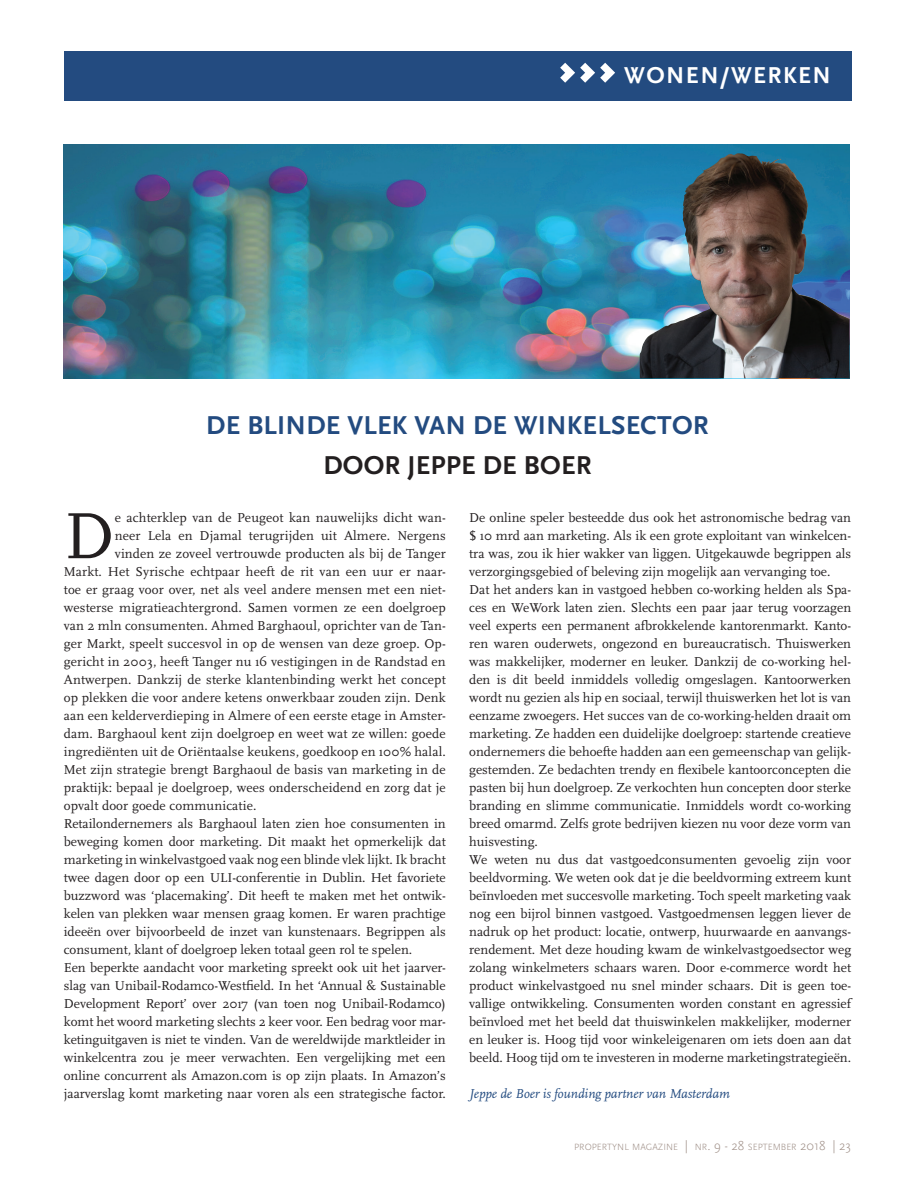
<style>
.page{position:relative;width:915px;height:1191px;background:#fff}
.page>*{position:absolute;margin:0;border:0;box-sizing:border-box;transform-origin:0 0}
._01-PLAT-1{font:68.1px "Scala Pro";color:#231f20}
._02-KOP-8-COLUMN{font:700 27px "Scala Sans Pro";letter-spacing:.01em;color:#234b80}
._02-KOP-8-COLUMN-2{font:700 27px "Scala Sans Pro";letter-spacing:.01em;color:#231f20}
.t1{font:700 24px "Scala Sans Pro";letter-spacing:.06em;color:#fff}
._01-PLAT-1-2{font:13.5px/18px "Scala Pro";letter-spacing:.01em;color:#231f20;text-align:justify}
._01-PLAT-1-3{font:italic 13.5px "Scala Pro";letter-spacing:-.005em;color:#234b80}
.t2{font:300 9.45px "Scala Sans Pro";color:#9d8d85}
.s1{font-size:13.5px}
</style>
<div class="page">
<div style="left:64px;top:51px;width:786px;height:49px;background:#234b80"></div>
<svg style="left:560px;top:63px;width:55px;height:20px"></svg>
<img style="left:64px;top:144px;width:784px;height:234px">
<img style="left:639px;top:153px;width:210px;height:225px">
<p class="t1" style="left:624px;top:61px;width:208px">WONEN/WERKEN</p>
<p class="_02-KOP-8-COLUMN" style="left:206px;top:409px;width:503px">DE BLINDE VLEK VAN DE WINKELSECTOR</p>
<p class="_02-KOP-8-COLUMN-2" style="left:323px;top:450px;width:270px">DOOR JEPPE DE BOER</p>
<p class="_01-PLAT-1" style="left:64px;top:495px;width:52px">D</p>
<p class="_01-PLAT-1-2" style="left:115px;top:509px;width:332px">e achterklep van de Peugeot kan nauwelijks dicht wan-</p>
<p class="_01-PLAT-1-2" style="left:115px;top:527px;width:332px">neer Lela en Djamal terugrijden uit Almere. Nergens</p>
<p class="_01-PLAT-1-2" style="left:115px;top:545px;width:332px">vinden ze zoveel vertrouwde producten als bij de Tanger</p>
<p class="_01-PLAT-1-2" style="left:64px;top:563px;width:383px">Markt. Het Syrische echtpaar heeft de rit van een uur er naar-</p>
<p class="_01-PLAT-1-2" style="left:64px;top:581px;width:383px">toe er graag voor over, net als veel andere mensen met een niet-</p>
<p class="_01-PLAT-1-2" style="left:64px;top:599px;width:383px">westerse migratieachtergrond. Samen vormen ze een doelgroep</p>
<p class="_01-PLAT-1-2" style="left:64px;top:617px;width:383px">van 2 mln consumenten. Ahmed Barghaoul, oprichter van de Tan-</p>
<p class="_01-PLAT-1-2" style="left:64px;top:635px;width:383px">ger Markt, speelt succesvol in op de wensen van deze groep. Op-</p>
<p class="_01-PLAT-1-2" style="left:64px;top:653px;width:383px">gericht in 2003, heeft Tanger nu 16 vestigingen in de Randstad en</p>
<p class="_01-PLAT-1-2" style="left:64px;top:671px;width:383px">Antwerpen. Dankzij de sterke klantenbinding werkt het concept</p>
<p class="_01-PLAT-1-2" style="left:64px;top:689px;width:383px">op plekken die voor andere ketens onwerkbaar zouden zijn. Denk</p>
<p class="_01-PLAT-1-2" style="left:64px;top:707px;width:383px">aan een kelderverdieping in Almere of een eerste etage in Amster-</p>
<p class="_01-PLAT-1-2" style="left:64px;top:725px;width:383px">dam. Barghaoul kent zijn doelgroep en weet wat ze willen: goede</p>
<p class="_01-PLAT-1-2" style="left:64px;top:743px;width:383px">ingrediënten uit de Oriëntaalse keukens, goedkoop en 100% halal.</p>
<p class="_01-PLAT-1-2" style="left:64px;top:761px;width:383px">Met zijn strategie brengt Barghaoul de basis van marketing in de</p>
<p class="_01-PLAT-1-2" style="left:64px;top:779px;width:383px">praktijk: bepaal je doelgroep, wees onderscheidend en zorg dat je</p>
<p class="_01-PLAT-1-2" style="left:64px;top:797px;width:194px">opvalt door goede communicatie.</p>
<p class="_01-PLAT-1-2" style="left:64px;top:815px;width:383px">Retailondernemers als Barghaoul laten zien hoe consumenten in beweging komen door marketing. Dit maakt het opmerkelijk dat marketing in winkelvastgoed vaak nog een blinde vlek lijkt. Ik bracht twee dagen door op een ULI-conferentie in Dublin. Het favoriete buzzword was ‘placemaking’. Dit heeft te maken met het ontwik&shy;kelen van plekken waar mensen graag komen. Er waren prachtige ideeën over bijvoorbeeld de inzet van kunstenaars. Begrippen als consument, klant of doelgroep leken totaal geen rol te spelen.</p>
<p class="_01-PLAT-1-2" style="left:64px;top:959px;width:383px">Een beperkte aandacht voor marketing spreekt ook uit het jaarver&shy;slag van Unibail-Rodamco-Westfield. In het ‘Annual &amp; Sustainable Development Report’ over 2017 (van toen nog Unibail-Rodamco) komt het woord marketing slechts 2 keer voor. Een bedrag voor mar&shy;ketinguitgaven is niet te vinden. Van de wereldwijde marktleider in winkelcentra zou je meer verwachten. Een vergelijking met een online concurrent als Amazon.com is op zijn plaats. In Amazon’s jaarverslag komt marketing naar voren als een strategische factor.</p>
<p class="_01-PLAT-1-2" style="left:469px;top:509px;width:383px">De online speler besteedde dus ook het astronomische bedrag van $ 10 mrd aan marketing. Als ik een grote exploitant van winkelcen&shy;tra was, zou ik hier wakker van liggen. Uitgekauwde begrippen als verzorgingsgebied of beleving zijn mogelijk aan vervanging toe.</p>
<p class="_01-PLAT-1-2" style="left:469px;top:581px;width:383px">Dat het anders kan in vastgoed hebben co-working helden als Spa&shy;ces en WeWork laten zien. Slechts een paar jaar terug voorzagen veel experts een permanent afbrokkelende kantorenmarkt. Kanto&shy;ren waren ouderwets, ongezond en bureaucratisch. Thuiswerken was makkelijker, moderner en leuker. Dankzij de co-working hel&shy;den is dit beeld inmiddels volledig omgeslagen. Kantoorwerken wordt nu gezien als hip en sociaal, terwijl thuiswerken het lot is van eenzame zwoegers. Het succes van de co-working-helden draait om marketing. Ze hadden een duidelijke doelgroep: startende creatieve ondernemers die behoefte hadden aan een gemeenschap van gelijk&shy;gestemden. Ze bedachten trendy en flexibele kantoorconcepten die pasten bij hun doelgroep. Ze verkochten hun concepten door sterke branding en slimme communicatie. Inmiddels wordt co-working breed omarmd. Zelfs grote bedrijven kiezen nu voor deze vorm van huisvesting.</p>
<p class="_01-PLAT-1-2" style="left:469px;top:851px;width:383px">We weten nu dus dat vastgoedconsumenten gevoelig zijn voor beeldvorming. We weten ook dat je die beeldvorming extreem kunt beïnvloeden met succesvolle marketing. Toch speelt marketing vaak nog een bijrol binnen vastgoed. Vastgoedmensen leggen liever de nadruk op het product: locatie, ontwerp, huurwaarde en aanvangs&shy;rendement. Met deze houding kwam de winkelvastgoedsector weg zolang winkelmeters schaars waren. Door e-commerce wordt het product winkelvastgoed nu snel minder schaars. Dit is geen toe&shy;vallige ontwikkeling. Consumenten worden constant en agressief beïnvloed met het beeld dat thuiswinkelen makkelijker, moderner en leuker is. Hoog tijd voor winkeleigenaren om iets doen aan dat beeld. Hoog tijd om te investeren in moderne marketingstrategieën.</p>
<p class="_01-PLAT-1-3" style="left:469px;top:1086px;width:262px">Jeppe de Boer is founding partner van Masterdam</p>
<p class="t2" style="left:574px;top:1141px;width:278px">PROPERTYNL MAGAZINE <span class="s1">|</span> NR<span class="s1">. 9 - 28</span> SEPTEMBER <span class="s1">2018 | 23</span></p>
</div>
